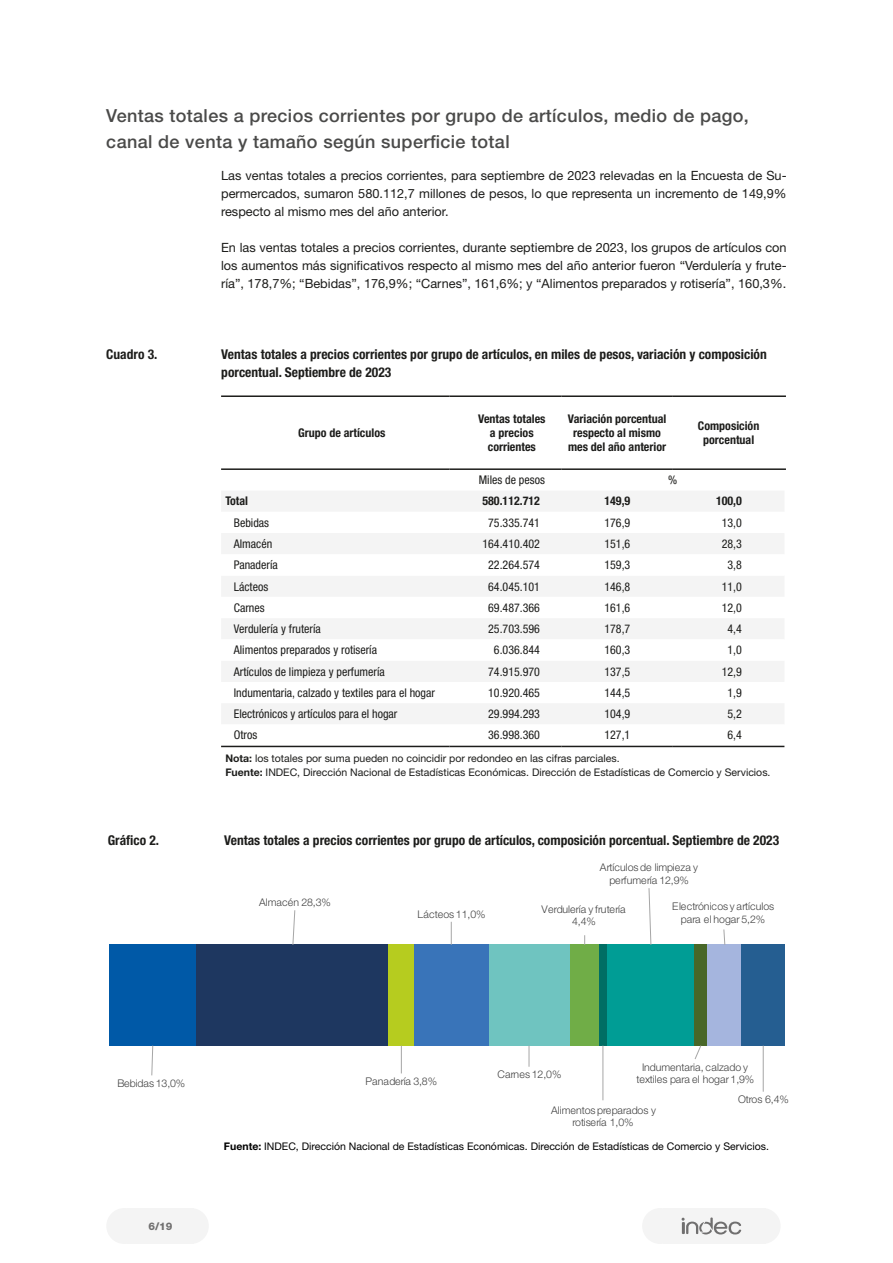
<style>
.page{position:relative;width:893px;height:1263px;background:#fff}
.page>*{position:absolute;margin:0;border:0;box-sizing:border-box;transform-origin:0 0}
.t1{font:500 18px/25.5px "Helvetica Neue LT Std";letter-spacing:.02em;color:#4a4a49}
.t2{font:700 condensed 13.5px/18px "Helvetica Neue LT Std";color:#1d1d1b}
.t3{font:12.75px/18px "Helvetica Neue LT Std";color:#1d1d1b;text-align:justify}
.t4{font:condensed 12px "Helvetica Neue LT Std";color:#1d1d1b}
.t5{font:700 condensed 12px/14.4px "Helvetica Neue LT Std";color:#1d1d1b;text-align:center}
.t6{font:300 10.5px/12.5px "Helvetica Neue LT Std";letter-spacing:-.005em;color:#404040;text-align:center}
.t7{font:10.5px/13.5px "Helvetica Neue LT Std";color:#1d1d1b}
.t8{font:10.5px "Helvetica Neue LT Std";color:#000}
.t9{font:300 10.5px "Helvetica Neue LT Std";letter-spacing:.015em;color:#404040}
.t10{font:800 10.5px "Helvetica Neue LT Std";color:#706f6f}
.s1{font-weight:700}
</style>
<div class="page">
<div style="left:642px;top:1208px;width:36px;height:36px;background:#f4f4f4;border-radius:50%"></div>
<div style="left:106px;top:1208px;width:36px;height:36px;background:#f4f4f4;border-radius:50%"></div>
<div style="left:745px;top:1208px;width:36px;height:36px;background:#f4f4f4;border-radius:50%"></div>
<div style="left:173px;top:1208px;width:36px;height:36px;background:#f4f4f4;border-radius:50%"></div>
<div style="left:663px;top:1208px;width:103px;height:36px;background:#f4f4f4"></div>
<div style="left:127px;top:1208px;width:67px;height:36px;background:#f4f4f4"></div>
<svg style="left:682px;top:1217px;width:59px;height:17px"></svg>
<div style="left:222px;top:491px;width:562px;height:20px;background:#f4f4f4"></div>
<svg style="left:221px;top:533px;width:563px;height:213px"></svg>
<hr style="left:221px;top:746px;width:229px;height:1px;background:#1d1d1b">
<hr style="left:450px;top:746px;width:111px;height:1px;background:#1d1d1b">
<hr style="left:561px;top:746px;width:112px;height:1px;background:#1d1d1b">
<hr style="left:673px;top:746px;width:111px;height:1px;background:#1d1d1b">
<hr style="left:221px;top:395px;width:229px;height:2px;background:#1d1d1b">
<hr style="left:450px;top:395px;width:111px;height:2px;background:#1d1d1b">
<hr style="left:561px;top:395px;width:112px;height:2px;background:#1d1d1b">
<hr style="left:673px;top:395px;width:113px;height:2px;background:#1d1d1b">
<hr style="left:221px;top:468px;width:229px;height:2px;background:#1d1d1b">
<hr style="left:450px;top:468px;width:111px;height:2px;background:#1d1d1b">
<hr style="left:561px;top:468px;width:112px;height:2px;background:#1d1d1b">
<hr style="left:673px;top:468px;width:113px;height:2px;background:#1d1d1b">
<div style="left:109px;top:944px;width:87px;height:102px;background:#0059a7"></div>
<div style="left:196px;top:944px;width:192px;height:102px;background:#1e3760"></div>
<div style="left:388px;top:944px;width:26px;height:102px;background:#b6cc1f"></div>
<div style="left:414px;top:944px;width:75px;height:102px;background:#3974b9"></div>
<div style="left:489px;top:944px;width:81px;height:102px;background:#6fc4c0"></div>
<div style="left:570px;top:944px;width:30px;height:102px;background:#70ad47"></div>
<div style="left:600px;top:944px;width:7px;height:102px;background:#006e64"></div>
<div style="left:607px;top:944px;width:88px;height:102px;background:#009d95"></div>
<div style="left:695px;top:944px;width:12px;height:102px;background:#486728"></div>
<div style="left:707px;top:944px;width:35px;height:102px;background:#a5b5de"></div>
<div style="left:742px;top:944px;width:43px;height:102px;background:#255e91"></div>
<svg style="left:151px;top:1045px;width:3px;height:31px"></svg>
<svg style="left:292px;top:910px;width:4px;height:35px"></svg>
<svg style="left:401px;top:1045px;width:1px;height:28px"></svg>
<svg style="left:451px;top:922px;width:1px;height:23px"></svg>
<svg style="left:528px;top:1046px;width:1px;height:21px"></svg>
<hr style="left:602px;top:1045px;width:1px;height:55px;background:#a6a6a6">
<svg style="left:648px;top:888px;width:4px;height:57px"></svg>
<svg style="left:694px;top:1044px;width:7px;height:15px"></svg>
<svg style="left:723px;top:929px;width:3px;height:16px"></svg>
<hr style="left:763px;top:1045px;width:1px;height:47px;background:#a6a6a6">
<h1 class="t1" style="left:106px;top:103px;width:644px">Ventas totales a precios corrientes por grupo de artículos, medio de pago, canal de venta y tamaño según superficie total</h1>
<p class="t3" style="left:221px;top:166px;width:567px">Las ventas totales a precios corrientes, para septiembre de 2023 relevadas en la Encuesta de Su&shy;permercados, sumaron 580.112,7 millones de pesos, lo que representa un incremento de 149,9% respecto al mismo mes del año anterior.</p>
<p class="t3" style="left:221px;top:238px;width:567px">En las ventas totales a precios corrientes, durante septiembre de 2023, los grupos de artículos con los aumentos más significativos respecto al mismo mes del año anterior fueron “Verdulería y frute&shy;ría”, 178,7%; “Bebidas”, 176,9%; “Carnes”, 161,6%; y “Alimentos preparados y rotisería”, 160,3%.</p>
<p class="t2" style="left:106px;top:345px;width:53px">Cuadro 3.</p>
<p class="t2" style="left:221px;top:345px;width:547px">Ventas totales a precios corrientes por grupo de artículos, en miles de pesos, variación y composición porcentual. Septiembre de 2023</p>
<p class="t5" style="left:298px;top:425px;width:89px">Grupo de artículos</p>
<p class="t5" style="left:478px;top:411px;width:69px">Ventas totales a precios corrientes</p>
<p class="t5" style="left:568px;top:411px;width:100px">Variación porcentual respecto al mismo mes del año anterior</p>
<p class="t5" style="left:698px;top:418px;width:63px">Composición porcentual</p>
<p class="t4" style="left:479px;top:473px;width:68px">Miles de pesos</p>
<p class="t4" style="left:668px;top:473px;width:11px">%</p>
<p class="t5" style="left:225px;top:494px;width:24px">Total</p>
<p class="t5" style="left:482px;top:494px;width:59px">580.112.712</p>
<p class="t5" style="left:604px;top:494px;width:27px">149,9</p>
<p class="t5" style="left:716px;top:494px;width:27px">100,0</p>
<p class="t4" style="left:234px;top:515px;width:37px">Bebidas</p>
<p class="t4" style="left:488px;top:515px;width:53px">75.335.741</p>
<p class="t4" style="left:604px;top:515px;width:27px">176,9</p>
<p class="t4" style="left:722px;top:515px;width:22px">13,0</p>
<p class="t4" style="left:234px;top:537px;width:40px">Almacén</p>
<p class="t4" style="left:482px;top:537px;width:59px">164.410.402</p>
<p class="t4" style="left:604px;top:537px;width:27px">151,6</p>
<p class="t4" style="left:722px;top:537px;width:22px">28,3</p>
<p class="t4" style="left:234px;top:558px;width:45px">Panadería</p>
<p class="t4" style="left:488px;top:558px;width:53px">22.264.574</p>
<p class="t4" style="left:604px;top:558px;width:27px">159,3</p>
<p class="t4" style="left:727px;top:558px;width:16px">3,8</p>
<p class="t4" style="left:234px;top:579px;width:36px">Lácteos</p>
<p class="t4" style="left:488px;top:579px;width:53px">64.045.101</p>
<p class="t4" style="left:604px;top:579px;width:27px">146,8</p>
<p class="t4" style="left:722px;top:579px;width:22px">11,0</p>
<p class="t4" style="left:234px;top:601px;width:32px">Carnes</p>
<p class="t4" style="left:488px;top:601px;width:53px">69.487.366</p>
<p class="t4" style="left:604px;top:601px;width:27px">161,6</p>
<p class="t4" style="left:722px;top:601px;width:22px">12,0</p>
<p class="t4" style="left:234px;top:622px;width:89px">Verdulería y frutería</p>
<p class="t4" style="left:488px;top:622px;width:53px">25.703.596</p>
<p class="t4" style="left:604px;top:622px;width:27px">178,7</p>
<p class="t4" style="left:727px;top:622px;width:16px">4,4</p>
<p class="t4" style="left:234px;top:643px;width:145px">Alimentos preparados y rotisería</p>
<p class="t4" style="left:494px;top:643px;width:48px">6.036.844</p>
<p class="t4" style="left:604px;top:643px;width:27px">160,3</p>
<p class="t4" style="left:727px;top:643px;width:16px">1,0</p>
<p class="t4" style="left:234px;top:664px;width:153px">Artículos de limpieza y perfumería</p>
<p class="t4" style="left:488px;top:664px;width:53px">74.915.970</p>
<p class="t4" style="left:604px;top:664px;width:27px">137,5</p>
<p class="t4" style="left:722px;top:664px;width:22px">12,9</p>
<p class="t4" style="left:234px;top:686px;width:203px">Indumentaria, calzado y textiles para el hogar</p>
<p class="t4" style="left:488px;top:686px;width:53px">10.920.465</p>
<p class="t4" style="left:604px;top:686px;width:27px">144,5</p>
<p class="t4" style="left:727px;top:686px;width:16px">1,9</p>
<p class="t4" style="left:234px;top:707px;width:165px">Electrónicos y artículos para el hogar</p>
<p class="t4" style="left:488px;top:707px;width:53px">29.994.293</p>
<p class="t4" style="left:604px;top:707px;width:27px">104,9</p>
<p class="t4" style="left:727px;top:707px;width:16px">5,2</p>
<p class="t4" style="left:234px;top:728px;width:25px">Otros</p>
<p class="t4" style="left:488px;top:728px;width:53px">36.998.360</p>
<p class="t4" style="left:604px;top:728px;width:27px">127,1</p>
<p class="t4" style="left:727px;top:728px;width:16px">6,4</p>
<p class="t7" style="left:225px;top:752px;width:547px"><span class="s1">Nota:</span> los totales por suma pueden no coincidir por redondeo en las cifras parciales.<br><span class="s1">Fuente:</span> INDEC, Dirección Nacional de Estadísticas Económicas. Dirección de Estadísticas de Comercio y Servicios.</p>
<p class="t2" style="left:108px;top:831px;width:53px">Gráfico 2.</p>
<p class="t2" style="left:224px;top:831px;width:557px">Ventas totales a precios corrientes por grupo de artículos, composición porcentual. Septiembre de 2023</p>
<p class="t6" style="left:259px;top:896px;width:73px">Almacén 28,3%</p>
<p class="t6" style="left:418px;top:907px;width:69px">Lácteos 11,0%</p>
<p class="t6" style="left:600px;top:861px;width:99px">Artículos de limpieza y perfumería 12,9%</p>
<p class="t6" style="left:541px;top:903px;width:86px">Verdulería y frutería<br>4,4%</p>
<p class="t6" style="left:672px;top:900px;width:103px">Electrónicos y artículos para el hogar 5,2%</p>
<p class="t6" style="left:117px;top:1077px;width:69px">Bebidas 13,0%</p>
<p class="t10" style="left:148px;top:1220px;width:26px">6/19</p>
<p class="t6" style="left:365px;top:1075px;width:73px">Panadería 3,8%</p>
<p class="t9" style="left:497px;top:1068px;width:66px">Carnes 12,0%</p>
<p class="t6" style="left:636px;top:1061px;width:119px">Indumentaria, calzado y textiles para el hogar 1,9%</p>
<p class="t6" style="left:551px;top:1104px;width:106px">Alimentos preparados y rotisería 1,0%</p>
<p class="t6" style="left:738px;top:1093px;width:52px">Otros 6,4%</p>
<p class="t8" style="left:224px;top:1140px;width:547px"><span class="s1">Fuente:</span> INDEC, Dirección Nacional de Estadísticas Económicas. Dirección de Estadísticas de Comercio y Servicios.</p>
</div>
